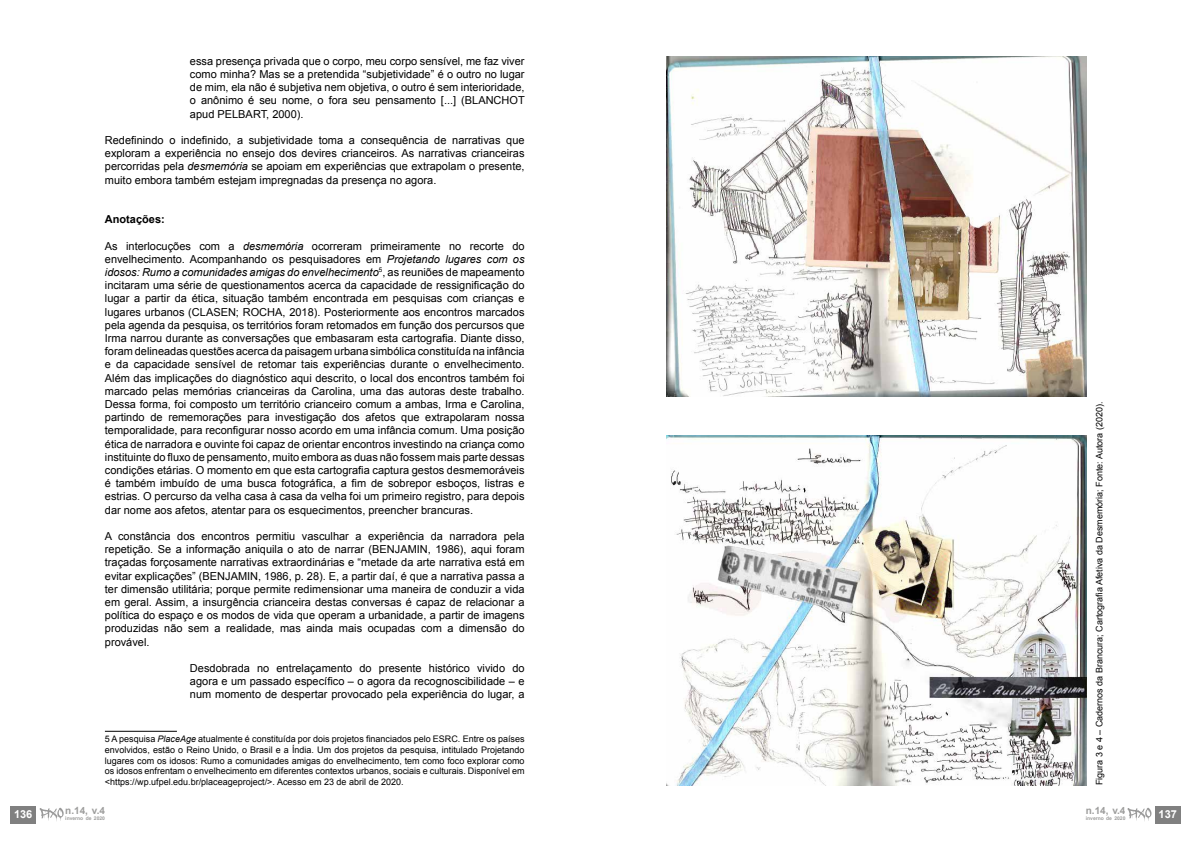
<style>
.page{position:relative;width:1191px;height:842px;background:#fff}
.page>*{position:absolute;margin:0;border:0;box-sizing:border-box;transform-origin:0 0}
.t1{font:11px/13.2px "Arial";color:#000;text-align:justify}
.t2{font:700 11px "Arial";color:#000}
.t3{font:700 11px "Arial";color:#fff}
.t4{font:700 10px "Arial";color:#9d9d9c}
.t5{font:9px/10.8px "Arial";color:#000;text-align:justify}
.t6{font:700 5px "Arial";color:#9d9d9c}
.s1{font-style:italic}
</style>
<div class="page">
<hr style="left:105px;top:731px;width:72px;height:1px;background:#000">
<img style="left:666px;top:57px;width:420px;height:340px">
<img style="left:666px;top:436px;width:420px;height:349px">
<div style="left:1155px;top:806px;width:25px;height:17px;background:#808080"></div>
<svg style="left:1127px;top:808px;width:24px;height:13px"></svg>
<div style="left:11px;top:806px;width:25px;height:17px;background:#808080"></div>
<svg style="left:40px;top:808px;width:24px;height:13px"></svg>
<p class="t3" style="left:14px;top:807px;width:20px">136</p>
<p class="t1" style="left:190px;top:54px;width:336px">essa presença privada que o corpo, meu corpo sensível, me faz viver como minha? Mas se a pretendida “subjetividade” é o outro no lugar de mim, ela não é subjetiva nem objetiva, o outro é sem interioridade, o anônimo é seu nome, o fora seu pensamento [...] (BLANCHOT apud PELBART, 2000).</p>
<p class="t1" style="left:105px;top:134px;width:421px">Redefinindo o indefinido, a subjetividade toma a consequência de narrativas que exploram a experiência no ensejo dos devires crianceiros. As narrativas crianceiras percorridas pela <span class="s1">desmemória</span> se apoiam em experiências que extrapolam o presente, muito embora também estejam impregnadas da presença no agora.</p>
<p class="t2" style="left:105px;top:212px;width:61px">Anotações:</p>
<p class="t1" style="left:105px;top:239px;width:421px">As interlocuções com a <span class="s1">desmemória</span> ocorreram primeiramente no recorte do envelhecimento. Acompanhando os pesquisadores em <span class="s1">Projetando lugares com os idosos: Rumo a comunidades amigas do envelhecimento</span><sup>5</sup>, as reuniões de mapeamento incitaram uma série de questionamentos acerca da capacidade de ressignificação do lugar a partir da ética, situação também encontrada em pesquisas com crianças e lugares urbanos (CLASEN; ROCHA, 2018). Posteriormente aos encontros marcados pela agenda da pesquisa, os territórios foram retomados em função dos percursos que Irma narrou durante as conversações que embasaram esta cartografia. Diante disso, foram delineadas questões acerca da paisagem urbana simbólica constituída na infância e da capacidade sensível de retomar tais experiências durante o envelhecimento.<br>Além das implicações do diagnóstico aqui descrito, o local dos encontros também foi marcado pelas memórias crianceiras da Carolina, uma das autoras deste trabalho.<br>Dessa forma, foi composto um território crianceiro comum a ambas, Irma e Carolina, partindo de rememorações para investigação dos afetos que extrapolaram nossa temporalidade, para reconfigurar nosso acordo em uma infância comum. Uma posição ética de narradora e ouvinte foi capaz de orientar encontros investindo na criança como instituinte do fluxo de pensamento, muito embora as duas não fossem mais parte dessas condições etárias. O momento em que esta cartografia captura gestos desmemoráveis é também imbuído de uma busca fotográfica, a fim de sobrepor esboços, listras e estrias. O percurso da velha casa à casa da velha foi um primeiro registro, para depois dar nome aos afetos, atentar para os esquecimentos, preencher brancuras.</p>
<p class="t1" style="left:105px;top:530px;width:421px">A constância dos encontros permitiu vasculhar a experiência da narradora pela repetição. Se a informação aniquila o ato de narrar (BENJAMIN, 1986), aqui foram traçadas forçosamente narrativas extraordinárias e “metade da arte narrativa está em evitar explicações” (BENJAMIN, 1986, p. 28). E, a partir daí, é que a narrativa passa a ter dimensão utilitária; porque permite redimensionar uma maneira de conduzir a vida em geral. Assim, a insurgência crianceira destas conversas é capaz de relacionar a política do espaço e os modos de vida que operam a urbanidade, a partir de imagens produzidas não sem a realidade, mas ainda mais ocupadas com a dimensão do provável.</p>
<p class="t1" style="left:190px;top:662px;width:336px">Desdobrada no entrelaçamento do presente histórico vivido do agora e um passado específico – o agora da recognoscibilidade – e num momento de despertar provocado pela experiência do lugar, a</p>
<p class="t5" style="left:105px;top:734px;width:421px">5 A pesquisa <span class="s1">PlaceAge</span> atualmente é constituída por dois projetos financiados pelo ESRC. Entre os países envolvidos, estão o Reino Unido, o Brasil e a Índia. Um dos projetos da pesquisa, intitulado Projetando lugares com os idosos: Rumo a comunidades amigas do envelhecimento, tem como foco explorar como os idosos enfrentam o envelhecimento em diferentes contextos urbanos, sociais e culturais. Disponível em &lt;https://wp.ufpel.edu.br/placeageproject/&gt;. Acesso em 23 de abril de 2020.</p>
<p class="t4" style="left:65px;top:804px;width:41px">n.14, v.4</p>
<p class="t6" style="left:65px;top:815px;width:41px">inverno de 2020</p>
<p class="t5" style="left:1094px;top:785px;width:385px;rotate:-90deg">Figura 3 e 4 – Cadernos da Brancura; Cartografia Afetiva da Desmemória; Fonte: Autora (2020).</p>
<p class="t4" style="left:1085px;top:804px;width:41px">n.14, v.4</p>
<p class="t6" style="left:1085px;top:815px;width:41px">inverno de 2020</p>
<p class="t3" style="left:1158px;top:807px;width:20px">137</p>
</div>
